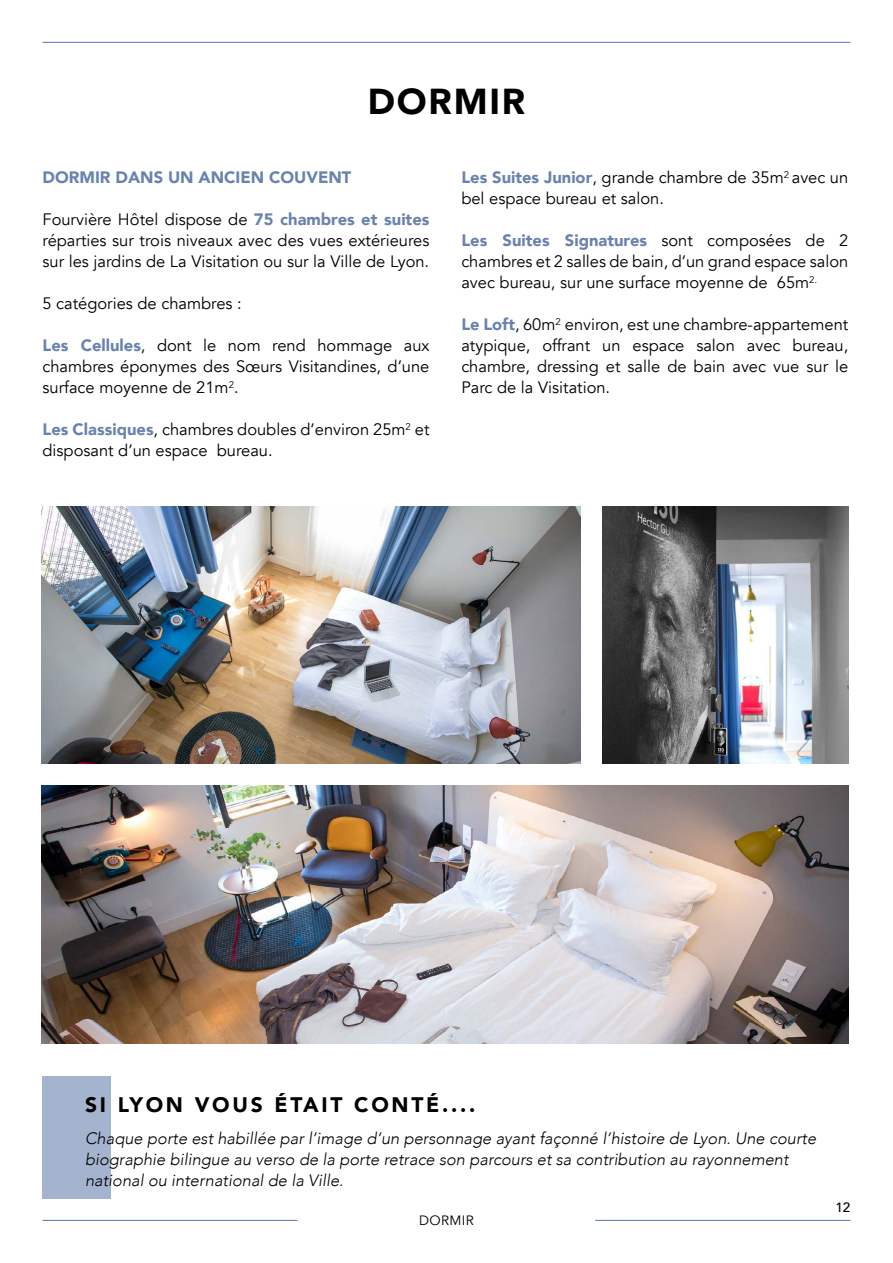
<style>
.page{position:relative;width:893px;height:1263px;background:#fff}
.page>*{position:absolute;margin:0;border:0;box-sizing:border-box;transform-origin:0 0}
.t1{font:900 36px "Avenir";letter-spacing:.05em;color:#000}
.t2{font:900 21px "Avenir";letter-spacing:.13em;color:#000}
.t3{font:16.5px/21px "Avenir";color:#000;text-align:justify}
.t4{font:italic 300 16.5px/21px "Avenir";color:#000}
.t5{font:900 16.5px "Avenir";color:#6a83ae}
.t6{font:13.5px "Avenir";letter-spacing:.025em;color:#000}
.t7{font:500 13.5px "Avenir";color:#000}
.s1{font-weight:900;color:#6a83ae}
</style>
<div class="page">
<img style="left:41px;top:786px;width:807px;height:257px">
<img style="left:41px;top:506px;width:539px;height:257px">
<img style="left:603px;top:506px;width:245px;height:257px">
<hr style="left:43px;top:42px;width:807px;height:1px;background:#6a83ae">
<hr style="left:43px;top:1220px;width:254px;height:1px;background:#6a83ae">
<hr style="left:596px;top:1220px;width:254px;height:1px;background:#6a83ae">
<div style="left:43px;top:1077px;width:68px;height:122px;background:#a5b4ce"></div>
<h1 class="t1" style="left:368px;top:70px;width:159px">DORMIR</h1>
<p class="t5" style="left:43px;top:164px;width:310px">DORMIR DANS UN ANCIEN COUVENT</p>
<p class="t3" style="left:43px;top:210px;width:388px">Fourvière Hôtel dispose de <span class="s1">75 chambres et suites </span>réparties sur trois niveaux avec des vues extérieures sur les jardins de La Visitation ou sur la Ville de Lyon.</p>
<p class="t3" style="left:43px;top:294px;width:201px">5 catégories de chambres :</p>
<p class="t3" style="left:43px;top:335px;width:388px"><span class="s1">Les Cellules</span>, dont le nom rend hommage aux chambres éponymes des Sœurs Visitandines, d’une surface moyenne de 21m<sup>2</sup>.</p>
<p class="t3" style="left:43px;top:420px;width:388px"><span class="s1">Les Classiques</span>, chambres doubles d’environ 25m<sup>2</sup> et disposant d’un espace bureau.</p>
<p class="t3" style="left:461px;top:168px;width:388px"><span class="s1">Les Suites Junior</span>, grande chambre de 35m<sup>2</sup> avec un bel espace bureau et salon.</p>
<p class="t3" style="left:461px;top:231px;width:388px"><span class="s1">Les Suites Signatures</span> sont composées de 2 chambres et 2 salles de bain, d’un grand espace salon avec bureau, sur une surface moyenne de 65m<sup>2.</sup></p>
<p class="t3" style="left:461px;top:315px;width:388px"><span class="s1">Le Loft</span>, 60m<sup>2</sup> environ, est une chambre-appartement atypique, offrant un espace salon avec bureau, chambre, dressing et salle de bain avec vue sur le Parc de la Visitation.</p>
<p class="t2" style="left:85px;top:1087px;width:392px">SI LYON VOUS ÉTAIT CONTÉ....</p>
<p class="t4" style="left:85px;top:1127px;width:733px">Chaque porte est habillée par l’image d’un personnage ayant façonné l’histoire de Lyon. Une courte biographie bilingue au verso de la porte retrace son parcours et sa contribution au rayonnement national ou international de la Ville.</p>
<p class="t6" style="left:419px;top:1212px;width:56px">DORMIR</p>
<p class="t7" style="left:835px;top:1195px;width:17px">12</p>
</div>
